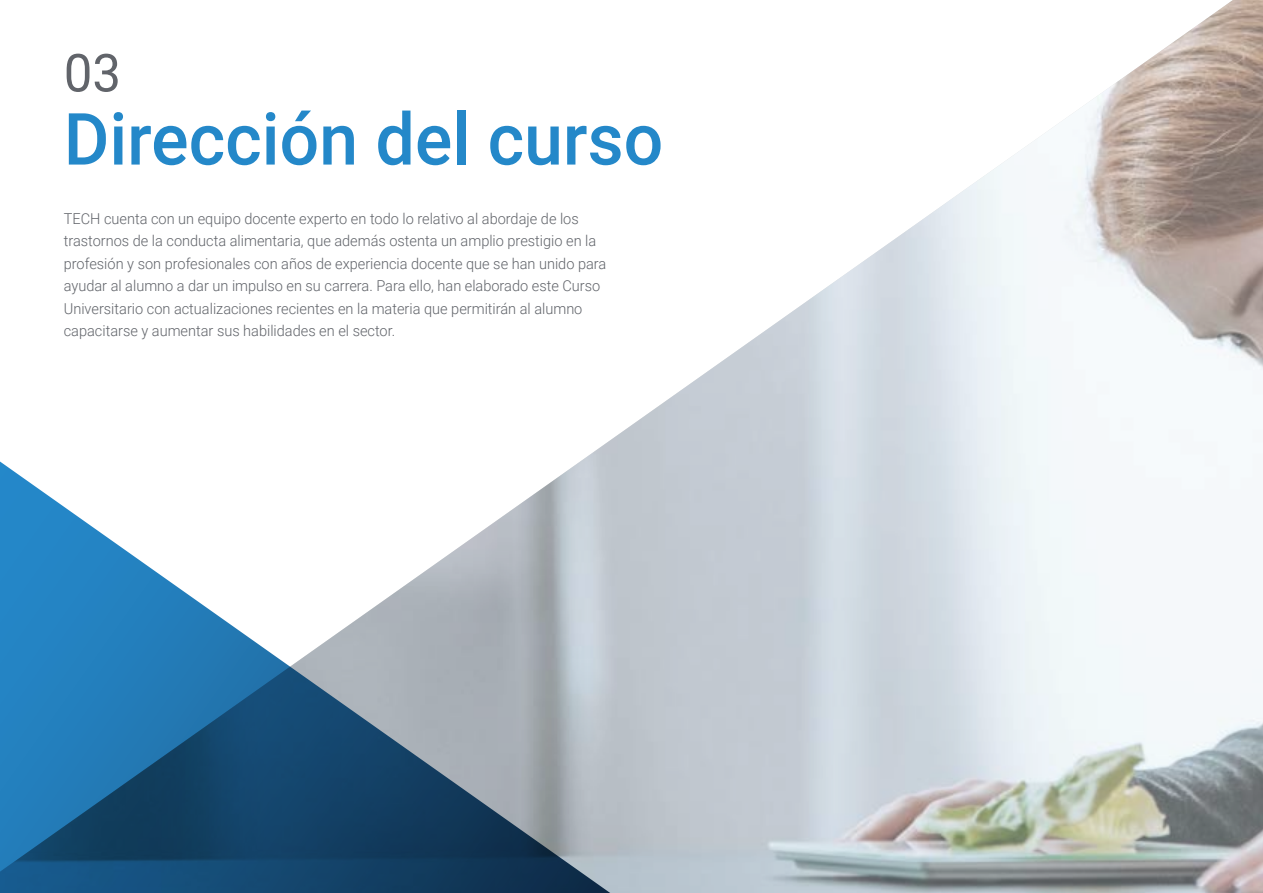
<style>
.page{position:relative;width:1263px;height:893px;background:#fff}
.page>*{position:absolute;margin:0;border:0;box-sizing:border-box;transform-origin:0 0}
.t1{font:500 72px "Roboto";color:#2488c9}
.t2{font:52.5px "Roboto";color:#61646a}
.t3{font:300 15px/22.5px "Roboto";color:#61646a}
</style>
<div class="page">
<img style="left:602px;top:0;width:661px;height:893px">
<svg style="left:0;top:446px;width:640px;height:447px"></svg>
<h2 class="t2" style="left:64px;top:36px;width:59px">03</h2>
<h1 class="t1" style="left:64px;top:89px;width:601px">Dirección del curso</h1>
<p class="t3" style="left:64px;top:207px;width:544px">TECH cuenta con un equipo docente experto en todo lo relativo al abordaje de los trastornos de la conducta alimentaria, que además ostenta un amplio prestigio en la profesión y son profesionales con años de experiencia docente que se han unido para ayudar al alumno a dar un impulso en su carrera. Para ello, han elaborado este Curso Universitario con actualizaciones recientes en la materia que permitirán al alumno capacitarse y aumentar sus habilidades en el sector.</p>
</div>
